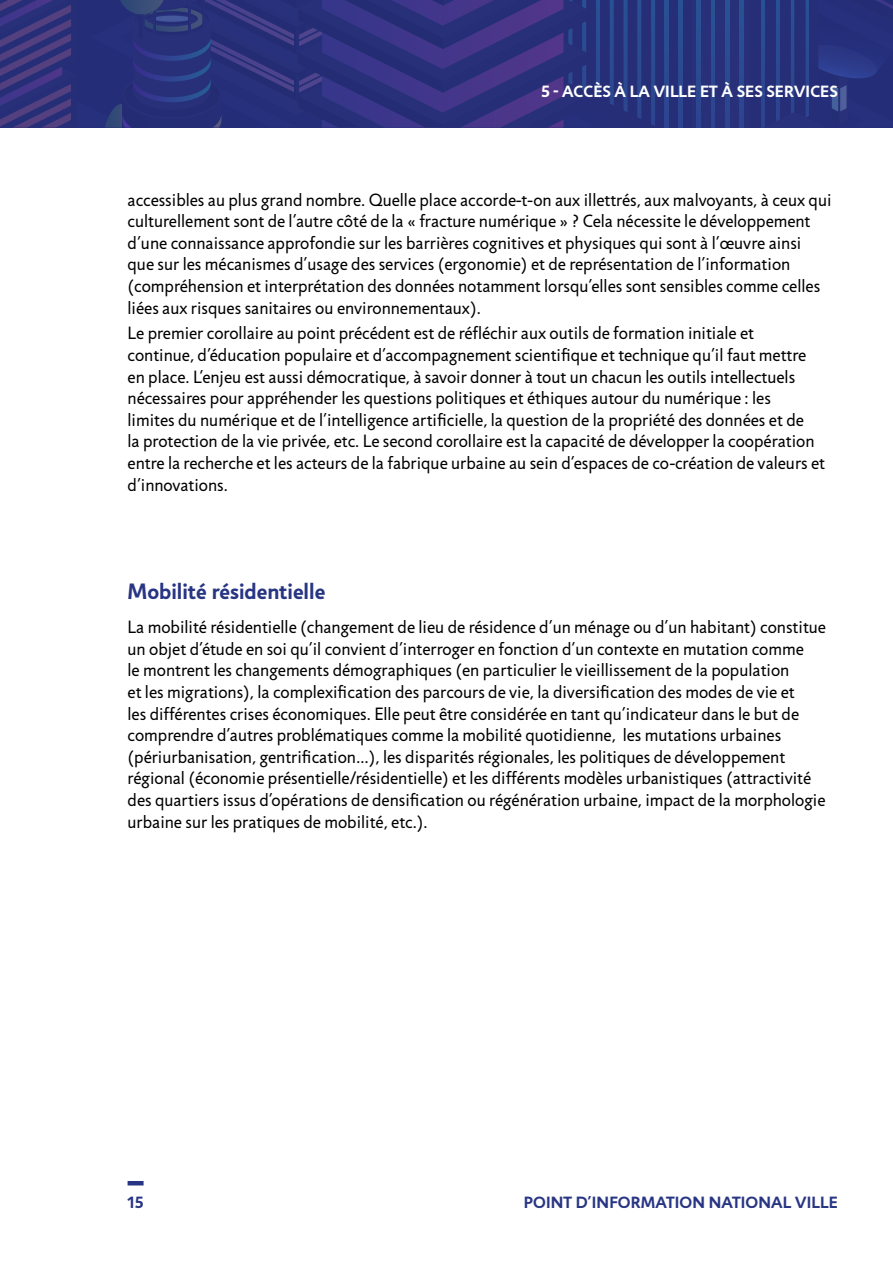
<style>
.page{position:relative;width:893px;height:1263px;background:#fff}
.page>*{position:absolute;margin:0;border:0;box-sizing:border-box;transform-origin:0 0}
.t1{font:700 22.5px "Jigsaw";color:#283583}
.t2{font:18px/21.6px "Jigsaw";color:#000}
.t3{font:700 16.5px "Jigsaw";letter-spacing:.01em;color:#283583}
.t4{font:700 16.5px "Jigsaw";color:#fff}
</style>
<div class="page">
<svg style="left:0;top:0;width:893px;height:128px;background:#2c337c"></svg>
<hr style="left:128px;top:1181px;width:16px;height:4px;background:#283583">
<p class="t4" style="left:541px;top:81px;width:43px">5 - ACCÈS</p>
<p class="t4" style="left:615px;top:81px;width:49px">ÀLA VILLE</p>
<p class="t4" style="left:700px;top:81px;width:47px">ET ÀSES</p>
<p class="t4" style="left:766px;top:81px;width:10px">SERVICES</p>
<p class="t2" style="left:128px;top:189px;width:705px">accessibles au plus grand nombre. Quelle place accorde-t-on aux illettrés, aux malvoyants, à ceux qui culturellement sont de l’autre côté de la « fracture numérique » ? Cela nécessite le développement d’une connaissance approfondie sur les barrières cognitives et physiques qui sont à l’œuvre ainsi que sur les mécanismes d’usage des services (ergonomie) et de représentation de l’information (compréhension et interprétation des données notamment lorsqu’elles sont sensibles comme celles liées aux risques sanitaires ou environnementaux).</p>
<p class="t2" style="left:128px;top:323px;width:699px">Le premier corollaire au point précédent est de réfléchir aux outils de formation initiale et continue, d’éducation populaire et d’accompagnement scientifique et technique qu’il faut mettre en place. L’enjeu est aussi démocratique, à savoir donner à tout un chacun les outils intellectuels nécessaires pour appréhender les questions politiques et éthiques autour du numérique : les<br>limites du numérique et de l’intelligence artificielle, la question de la propriété des données et de<br>la protection de la vie privée, etc. Le second corollaire est la capacité de développer la coopération entre la recherche et les acteurs de la fabrique urbaine au sein d’espaces de co-création de valeurs et d’innovations.</p>
<p class="t1" style="left:128px;top:577px;width:199px">MOBILITÉ RÉSIDENTIELLE</p>
<p class="t2" style="left:128px;top:616px;width:700px">La mobilité résidentielle (changement de lieu de résidence d’un ménage ou d’un habitant) constitue un objet d’étude en soi qu’il convient d’interroger en fonction d’un contexte en mutation comme<br>le montrent les changements démographiques (en particulier le vieillissement de la population<br>et les migrations), la complexification des parcours de vie, la diversification des modes de vie et<br>les différentes crises économiques. Elle peut être considérée en tant qu’indicateur dans le but de comprendre d’autres problématiques comme la mobilité quotidienne, les mutations urbaines (périurbanisation, gentrification…), les disparités régionales, les politiques de développement régional (économie présentielle/résidentielle) et les différents modèles urbanistiques (attractivité des quartiers issus d’opérations de densification ou régénération urbaine, impact de la morphologie urbaine sur les pratiques de mobilité, etc.).</p>
<p class="t3" style="left:128px;top:1192px;width:17px">15</p>
<p class="t3" style="left:524px;top:1192px;width:315px">POINT D’INFORMATION NATIONAL VILLE</p>
</div>
